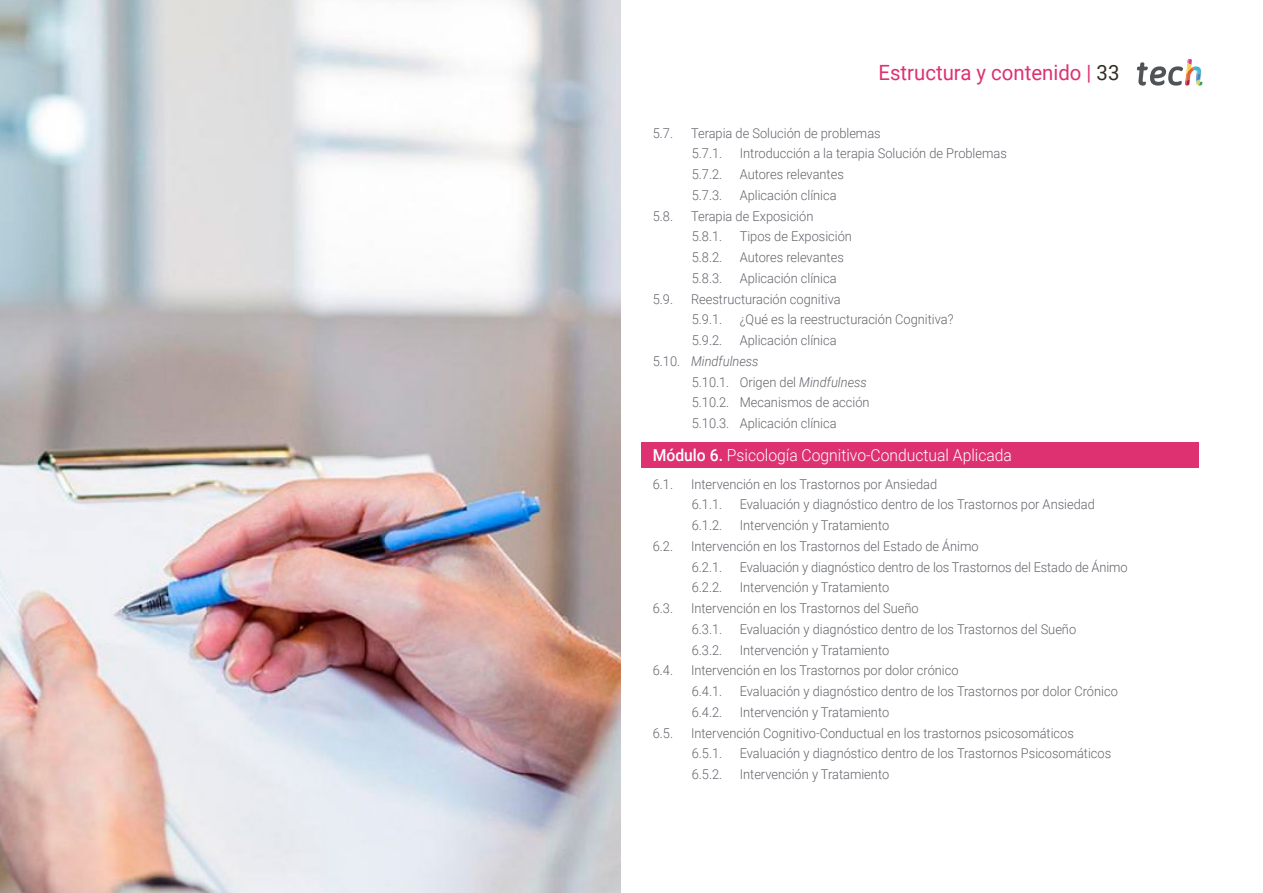
<style>
.page{position:relative;width:1263px;height:893px;background:#fff}
.page>*{position:absolute;margin:0;border:0;box-sizing:border-box;transform-origin:0 0}
.t1{font:21px "Roboto";color:#dd3172}
.t2{font:300 16.5px "Roboto";color:#fff;scale:.95 1}
.t3{font:300 13.5px/20.7px "Roboto";color:#61646a;scale:.95 1}
.s1{color:#312e20}
.s2{font-style:italic}
.s3{font-weight:500}
</style>
<div class="page">
<img style="left:0;top:0;width:621px;height:893px">
<svg style="left:1137px;top:59px;width:65px;height:27px"></svg>
<div style="left:642px;top:443px;width:557px;height:25px;background:#dd3172"></div>
<h1 class="t1" style="left:878px;top:57px;width:242px">Estructura y contenido | <span class="s1">33</span></h1>
<p class="t3" style="left:653px;top:122px;width:23px">5.7.</p>
<p class="t3" style="left:691px;top:122px;width:201px">Terapia de Solución de problemas<br>5.7.1.</p>
<p class="t3" style="left:740px;top:143px;width:283px">Introducción a la terapia Solución de Problemas</p>
<p class="t3" style="left:692px;top:164px;width:34px">5.7.2.</p>
<p class="t3" style="left:740px;top:164px;width:111px">Autores relevantes</p>
<p class="t3" style="left:692px;top:184px;width:34px">5.7.3.</p>
<p class="t3" style="left:740px;top:184px;width:103px">Aplicación clínica</p>
<p class="t3" style="left:653px;top:205px;width:23px">5.8.</p>
<p class="t3" style="left:691px;top:205px;width:130px">Terapia de Exposición<br>5.8.1.</p>
<p class="t3" style="left:740px;top:226px;width:120px">Tipos de Exposición</p>
<p class="t3" style="left:692px;top:247px;width:34px">5.8.2.</p>
<p class="t3" style="left:740px;top:247px;width:111px">Autores relevantes</p>
<p class="t3" style="left:692px;top:267px;width:34px">5.8.3.</p>
<p class="t3" style="left:740px;top:267px;width:103px">Aplicación clínica</p>
<p class="t3" style="left:653px;top:288px;width:23px">5.9.</p>
<p class="t3" style="left:691px;top:288px;width:159px">Reestructuración cognitiva<br>5.9.1.</p>
<p class="t3" style="left:740px;top:309px;width:226px">¿Qué es la reestructuración Cognitiva?</p>
<p class="t3" style="left:653px;top:330px;width:195px;text-indent:87px">Aplicación clínica<br>5.10. <span class="s2">Mindfulness</span></p>
<p class="t3" style="left:692px;top:371px;width:189px">5.10.1. Origen del <span class="s2">Mindfulness<br></span>5.10.2. Mecanismos de acción<br>5.10.3. Aplicación clínica</p>
<p class="t2" style="left:653px;top:444px;width:380px"><span class="s3">Módulo 6.</span> Psicología Cognitivo-Conductual Aplicada</p>
<p class="t3" style="left:653px;top:473px;width:23px">6.1.</p>
<p class="t3" style="left:691px;top:473px;width:261px">Intervención en los Trastornos por Ansiedad<br>6.1.1.</p>
<p class="t3" style="left:692px;top:330px;width:34px">5.9.2.</p>
<p class="t3" style="left:740px;top:494px;width:375px">Evaluación y diagnóstico dentro de los Trastornos por Ansiedad</p>
<p class="t3" style="left:692px;top:514px;width:34px">6.1.2.</p>
<p class="t3" style="left:740px;top:514px;width:159px">Intervención y Tratamiento</p>
<p class="t3" style="left:653px;top:535px;width:23px">6.2.</p>
<p class="t3" style="left:691px;top:535px;width:304px">Intervención en los Trastornos del Estado de Ánimo<br>6.2.1.</p>
<p class="t3" style="left:740px;top:556px;width:410px">Evaluación y diagnóstico dentro de los Trastornos del Estado de Ánimo</p>
<p class="t3" style="left:692px;top:577px;width:34px">6.2.2.</p>
<p class="t3" style="left:740px;top:577px;width:159px">Intervención y Tratamiento</p>
<p class="t3" style="left:653px;top:597px;width:23px">6.3.</p>
<p class="t3" style="left:691px;top:597px;width:241px">Intervención en los Trastornos del Sueño<br>6.3.1.</p>
<p class="t3" style="left:740px;top:618px;width:356px">Evaluación y diagnóstico dentro de los Trastornos del Sueño</p>
<p class="t3" style="left:692px;top:639px;width:34px">6.3.2.</p>
<p class="t3" style="left:740px;top:639px;width:159px">Intervención y Tratamiento</p>
<p class="t3" style="left:653px;top:660px;width:23px">6.4.</p>
<p class="t3" style="left:691px;top:660px;width:283px">Intervención en los Trastornos por dolor crónico<br>6.4.1.</p>
<p class="t3" style="left:740px;top:680px;width:399px">Evaluación y diagnóstico dentro de los Trastornos por dolor Crónico</p>
<p class="t3" style="left:692px;top:701px;width:34px">6.4.2.</p>
<p class="t3" style="left:740px;top:701px;width:159px">Intervención y Tratamiento</p>
<p class="t3" style="left:653px;top:722px;width:23px">6.5.</p>
<p class="t3" style="left:691px;top:722px;width:404px">Intervención Cognitivo-Conductual en los trastornos psicosomáticos<br>6.5.1.</p>
<p class="t3" style="left:740px;top:743px;width:392px">Evaluación y diagnóstico dentro de los Trastornos Psicosomáticos</p>
<p class="t3" style="left:692px;top:763px;width:34px">6.5.2.</p>
<p class="t3" style="left:740px;top:763px;width:159px">Intervención y Tratamiento</p>
</div>
